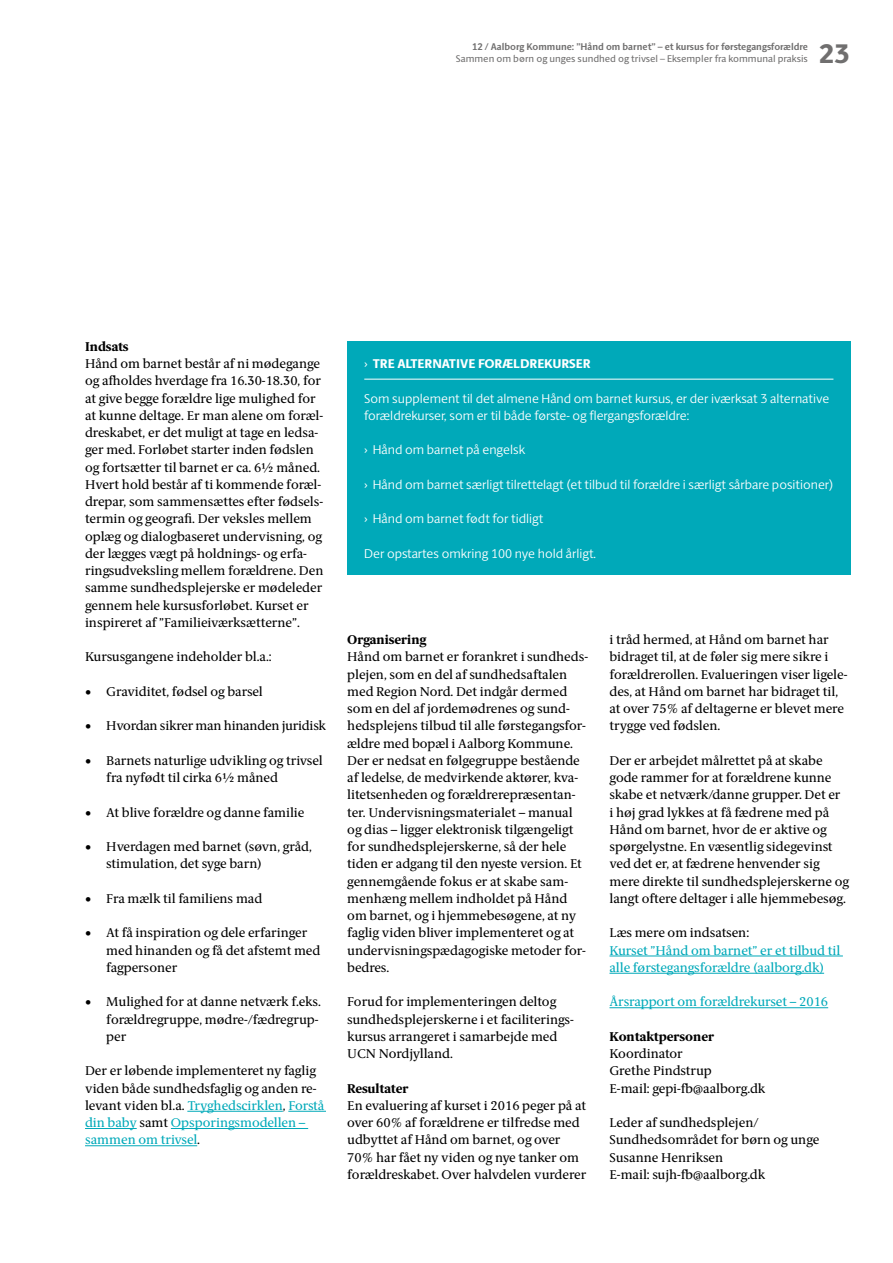
<style>
.page{position:relative;width:893px;height:1263px;background:#fff}
.page>*{position:absolute;margin:0;border:0;box-sizing:border-box;transform-origin:0 0}
.t1{font:800 27px "ID Sans";color:#706f6f}
.Brødtekst_-_SERIF{font:12.75px/17.2px "ID Serif";color:#000}
.Brødtekst_Bullet_-_S{font:12.75px/17.2px "ID Serif";color:#000}
.Faktaboks_bullet_-_S{font:300 12.75px "ID Sans";color:#fff}
.Faktaboks_brødtekst{font:300 12.75px/17.2px "ID Sans";color:#fff}
.Brødtekst_-_SERIF-2{font:12.75px/17.2px "ID Serif";color:#00a9b9}
.Rubrik_3_-_SERIF{font:800 12.75px "ID Serif";color:#000}
.Faktaboks_bullet_UDE{font:300 12.75px "ID Sans";color:#fff}
.Faktaboks_Rubrik_-_S{font:800 12.75px "ID Sans";color:#fff}
.t2{font:700 9.75px "ID Sans";color:#706f6f}
.t3{font:9.75px "ID Sans";color:#706f6f}
.s1{color:#00a9b9}
.s2{font-weight:300}
.s3{color:#000}
</style>
<div class="page">
<hr style="left:187px;top:1111px;width:96px;height:1px;background:#00a9b9">
<hr style="left:288px;top:1111px;width:38px;height:1px;background:#00a9b9">
<hr style="left:85px;top:1128px;width:52px;height:1px;background:#00a9b9">
<hr style="left:171px;top:1128px;width:137px;height:1px;background:#00a9b9">
<hr style="left:85px;top:1145px;width:112px;height:1px;background:#00a9b9">
<hr style="left:609px;top:956px;width:234px;height:1px;background:#00a9b9">
<hr style="left:609px;top:973px;width:215px;height:1px;background:#00a9b9">
<hr style="left:609px;top:1007px;width:219px;height:1px;background:#00a9b9">
<div style="left:347px;top:341px;width:503px;height:234px;background:#00a9b9"></div>
<hr style="left:364px;top:379px;width:469px;height:1px;background:#fff">
<p class="t2" style="left:472px;top:41px;width:337px">12 / Aalborg Kommune: ”Hånd om barnet” – et kursus for førstegangsforældre</p>
<p class="t3" style="left:456px;top:53px;width:354px">Sammen om børn og unges sundhed og trivsel – Eksempler fra kommunal praksis</p>
<h1 class="t1" style="left:819px;top:37px;width:33px">23</h1>
<h3 class="Rubrik_3_-_SERIF" style="left:85px;top:339px;width:45px">Indsats</h3>
<p class="Brødtekst_-_SERIF" style="left:85px;top:355px;width:240px">Hånd om barnet består af ni mødegange og afholdes hverdage fra 16.30-18.30, for at give begge forældre lige mulighed for at kunne deltage. Er man alene om foræl&shy;dreskabet, er det muligt at tage en ledsa&shy;ger med. Forløbet starter inden fødslen og fortsætter til barnet er ca. 6½ måned.<br>Hvert hold består af ti kommende foræl&shy;drepar, som sammensættes efter fødsels&shy;termin og geografi. Der veksles mellem oplæg og dialogbaseret undervisning, og der lægges vægt på holdnings- og erfa&shy;ringsudveksling mellem forældrene. Den samme sundhedsplejerske er mødeleder gennem hele kursusforløbet. Kurset er inspireret af ”Familieiværksætterne”.</p>
<p class="Brødtekst_-_SERIF" style="left:85px;top:649px;width:188px">Kursusgangene indeholder bl.a.:</p>
<p class="Brødtekst_Bullet_-_S" style="left:85px;top:683px;width:179px">• Graviditet, fødsel og barsel</p>
<p class="Brødtekst_Bullet_-_S" style="left:85px;top:718px;width:242px">• Hvordan sikrer man hinanden juridisk</p>
<p class="Brødtekst_Bullet_-_S" style="left:106px;top:752px;width:218px;text-indent:-21px">• Barnets naturlige udvikling og trivsel fra nyfødt til cirka 6½ måned</p>
<p class="Brødtekst_Bullet_-_S" style="left:85px;top:804px;width:221px">• At blive forældre og danne familie</p>
<p class="Brødtekst_Bullet_-_S" style="left:106px;top:838px;width:207px;text-indent:-21px">• Hverdagen med barnet (søvn, gråd, stimulation, det syge barn)</p>
<p class="Brødtekst_Bullet_-_S" style="left:85px;top:890px;width:179px">• Fra mælk til familiens mad</p>
<p class="Brødtekst_Bullet_-_S" style="left:106px;top:925px;width:216px;text-indent:-21px">• At få inspiration og dele erfaringer med hinanden og få det afstemt med fagpersoner</p>
<p class="Brødtekst_Bullet_-_S" style="left:106px;top:994px;width:216px;text-indent:-21px">• Mulighed for at danne netværk f.eks. forældregruppe, mødre-/fædregrup&shy;per</p>
<p class="Brødtekst_-_SERIF" style="left:85px;top:1063px;width:241px">Der er løbende implementeret ny faglig viden både sundhedsfaglig og anden re&shy;levant viden bl.a. <span class="s1">Tryghedscirklen</span>, <span class="s1">Forstå din baby</span> samt <span class="s1">Opsporingsmodellen – sammen om trivsel</span>.</p>
<p class="Faktaboks_Rubrik_-_S" style="left:364px;top:356px;width:228px"><span class="s2">›</span> TRE ALTERNATIVE FORÆLDREKURSER</p>
<p class="Faktaboks_brødtekst" style="left:364px;top:389px;width:466px">Som supplement til det almene Hånd om barnet kursus, er der iværksat 3 alternative forældrekurser, som er til både første- og flergangsforældre:</p>
<p class="Faktaboks_bullet_-_S" style="left:364px;top:442px;width:162px">› Hånd om barnet på engelsk</p>
<p class="Faktaboks_bullet_-_S" style="left:364px;top:477px;width:471px">› Hånd om barnet særligt tilrettelagt (et tilbud til forældre i særligt sårbare positioner)</p>
<p class="Faktaboks_bullet_-_S" style="left:364px;top:511px;width:180px">› Hånd om barnet født for tidligt</p>
<p class="Faktaboks_bullet_UDE" style="left:364px;top:546px;width:233px">Der opstartes omkring 100 nye hold årligt.</p>
<h3 class="Rubrik_3_-_SERIF" style="left:347px;top:632px;width:81px">Organisering</h3>
<p class="Brødtekst_-_SERIF" style="left:347px;top:649px;width:242px">Hånd om barnet er forankret i sundheds&shy;plejen, som en del af sundhedsaftalen med Region Nord. Det indgår dermed som en del af jordemødrenes og sund&shy;hedsplejens tilbud til alle førstegangsfor&shy;ældre med bopæl i Aalborg Kommune.<br>Der er nedsat en følgegruppe bestående af ledelse, de medvirkende aktører, kva&shy;litetsenheden og forældrerepræsentan&shy;ter. Undervisningsmaterialet – manual og dias – ligger elektronisk tilgængeligt for sundhedsplejerskerne, så der hele tiden er adgang til den nyeste version. Et gennemgående fokus er at skabe sam&shy;menhæng mellem indholdet på Hånd om barnet, og i hjemmebesøgene, at ny faglig viden bliver implementeret og at undervisningspædagogiske metoder for&shy;bedres.</p>
<p class="Brødtekst_-_SERIF" style="left:347px;top:994px;width:228px">Forud for implementeringen deltog sundhedsplejerskerne i et faciliterings&shy;kursus arrangeret i samarbejde med UCN Nordjylland.</p>
<h3 class="Rubrik_3_-_SERIF" style="left:347px;top:1080px;width:63px">Resultater</h3>
<p class="Brødtekst_-_SERIF" style="left:347px;top:1097px;width:241px">En evaluering af kurset i 2016 peger på at over 60% af forældrene er tilfredse med udbyttet af Hånd om barnet, og over 70% har fået ny viden og nye tanker om forældreskabet. Over halvdelen vurderer</p>
<p class="Brødtekst_-_SERIF" style="left:609px;top:631px;width:239px">i tråd hermed, at Hånd om barnet har bidraget til, at de føler sig mere sikre i forældrerollen. Evalueringen viser ligele&shy;des, at Hånd om barnet har bidraget til, at over 75% af deltagerne er blevet mere trygge ved fødslen.</p>
<p class="Brødtekst_-_SERIF" style="left:609px;top:752px;width:241px">Der er arbejdet målrettet på at skabe gode rammer for at forældrene kunne skabe et netværk/danne grupper. Det er<br>i høj grad lykkes at få fædrene med på Hånd om barnet, hvor de er aktive og spørgelystne. En væsentlig sidegevinst ved det er, at fædrene henvender sig mere direkte til sundhedsplejerskerne og langt oftere deltager i alle hjemmebesøg.</p>
<p class="Brødtekst_-_SERIF-2" style="left:609px;top:925px;width:232px"><span class="s3">Læs mere om indsatsen:<br></span>Kurset ”Hånd om barnet” er et tilbud til alle førstegangsforældre (aalborg.dk)</p>
<p class="Brødtekst_-_SERIF-2" style="left:609px;top:994px;width:220px">Årsrapport om forældrekurset – 2016</p>
<h3 class="Rubrik_3_-_SERIF" style="left:609px;top:1029px;width:106px">Kontaktpersoner</h3>
<p class="Brødtekst_-_SERIF" style="left:609px;top:1045px;width:157px">Koordinator<br>Grethe Pindstrup<br>E-mail: gepi-fb@aalborg.dk</p>
<p class="Brødtekst_-_SERIF" style="left:609px;top:1114px;width:211px">Leder af sundhedsplejen/<br>Sundhedsområdet for børn og unge<br>Susanne Henriksen</p>
<p class="Brødtekst_-_SERIF" style="left:609px;top:1166px;width:157px">E-mail: sujh-fb@aalborg.dk</p>
</div>
